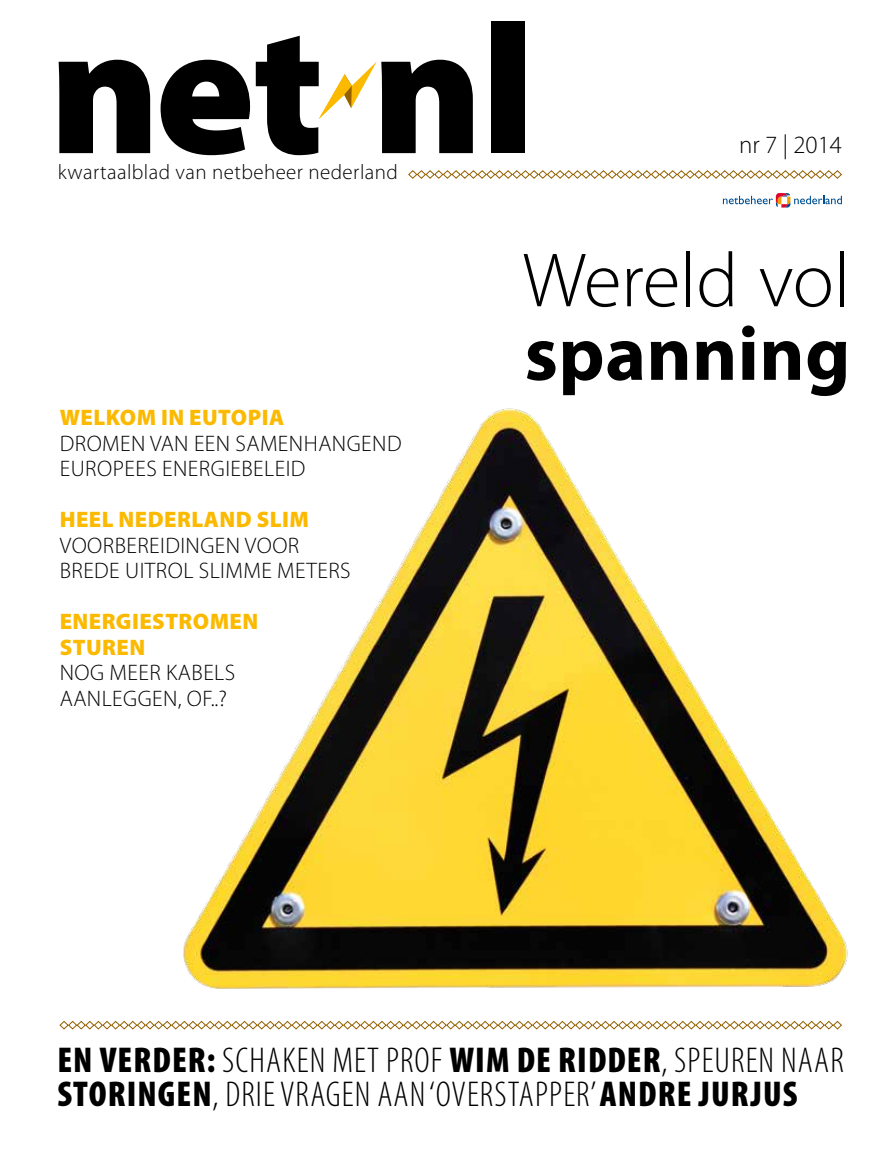
<style>
.page{position:relative;width:893px;height:1157px;background:#fff}
.page>*{position:absolute;margin:0;border:0;box-sizing:border-box;transform-origin:0 0}
.t1{font:900 185.7px "Myriad Pro";color:#000}
.t2{font:300 77.55px "Myriad Pro";letter-spacing:-.005em;color:#000}
.t3{font:700 77.55px "Myriad Pro";letter-spacing:.005em;color:#000}
.t4{font:300 condensed 36px/34px "Myriad Pro";letter-spacing:.03em;color:#000}
.t5{font:300 24.9px "Myriad Pro";color:#000}
.t6{font:300 22.5px/25.5px "Myriad Pro";letter-spacing:.02em;color:#000}
.t7{font:900 22.5px/25.5px "Myriad Pro";letter-spacing:.02em;color:#fbba00}
.t8{font:300 21px "Myriad Pro";letter-spacing:.02em;color:#000}
.s1{font-weight:900}
</style>
<div class="page">
<img style="left:183px;top:408px;width:665px;height:581px">
<svg style="left:59px;top:1020px;width:783px;height:10px"></svg>
<svg style="left:408px;top:170px;width:434px;height:9px"></svg>
<svg style="left:319px;top:62px;width:58px;height:57px"></svg>
<svg style="left:723px;top:193px;width:119px;height:14px"></svg>
<h1 class="t1" style="left:49px;top:-34px;width:487px">net nl</h1>
<p class="t8" style="left:58px;top:159px;width:342px">kwartaalblad van netbeheer nederland</p>
<p class="t5" style="left:739px;top:130px;width:104px">nr 7 | 2014</p>
<p class="t7" style="left:60px;top:404px;width:226px">WELKOM IN EUTOPIA</p>
<p class="t6" style="left:60px;top:430px;width:343px">DROMEN VAN EEN SAMENHANGEND<br>EUROPEES ENERGIEBELEID</p>
<p class="t7" style="left:60px;top:506px;width:251px">HEEL NEDERLAND SLIM</p>
<p class="t6" style="left:60px;top:532px;width:292px">VOORBEREIDINGEN VOOR<br>BREDE UITROL SLIMME METERS</p>
<p class="t7" style="left:60px;top:608px;width:200px">ENERGIESTROMEN<br>STUREN</p>
<p class="t6" style="left:60px;top:660px;width:177px">NOG MEER KABELS<br>AANLEGGEN, OF..?</p>
<h2 class="t2" style="left:522px;top:234px;width:329px">Wereld vol</h2>
<h2 class="t3" style="left:524px;top:303px;width:328px">spanning</h2>
<h3 class="t4" style="left:57px;top:1042px;width:788px"><span class="s1">EN VERDER:</span> SCHAKEN MET PROF <span class="s1">WIM DE RIDDER</span>, SPEUREN NAAR<br><span class="s1">STORINGEN</span>, DRIE VRAGEN AAN ‘OVERSTAPPER’ <span class="s1">ANDRE JURJUS</span></h3>
</div>
